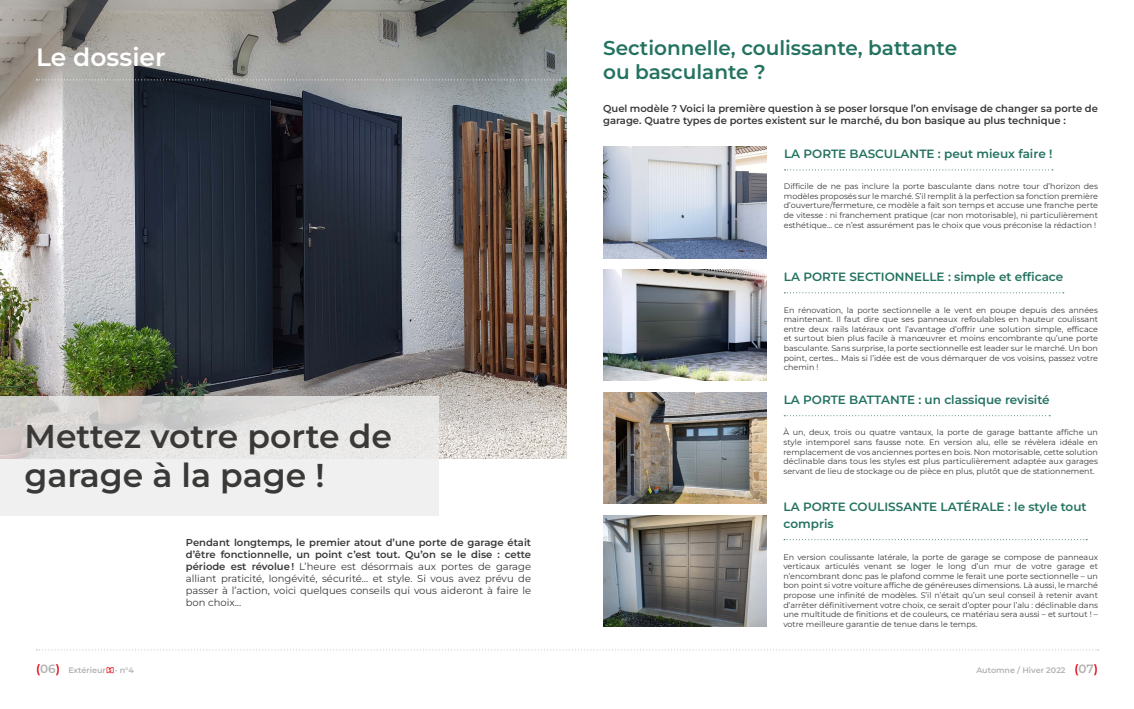
<style>
.page{position:relative;width:1134px;height:709px;background:#fff}
.page>*{position:absolute;margin:0;border:0;box-sizing:border-box;transform-origin:0 0}
.t1{font:600 33px/39px "Montserrat";color:#3a3938}
.t2{font:600 25px "Montserrat";color:#fff}
.t3{font:600 20px/24px "Montserrat";color:#247260}
.t4{font:600 12px/16.4px "Montserrat";color:#247260}
.t5{font:10px/12px "Montserrat";color:#3a3938;text-align:justify}
.t6{font:600 10px/12px "Montserrat";color:#3a3938}
.t7{font:8px/9.6px "Montserrat";color:#3a3938;text-align:justify}
.t8{font:600 8px "Montserrat";color:#b3b2b2}
.s1{font-weight:600}
.s2{font-size:12px;color:#e30b17}
.s3{font-size:12px}
</style>
<div class="page">
<svg style="left:107px;top:667px;width:6px;height:6px"></svg>
<img style="left:0;top:0;width:567px;height:458px">
<svg style="left:0;top:396px;width:439px;height:120px;fill:#edeceb"></svg>
<svg style="left:784px;top:169px;width:269px;height:1px"></svg>
<svg style="left:784px;top:292px;width:280px;height:1px"></svg>
<svg style="left:784px;top:415px;width:266px;height:1px"></svg>
<svg style="left:784px;top:539px;width:303px;height:1px"></svg>
<img style="left:603px;top:146px;width:163px;height:112px">
<img style="left:603px;top:392px;width:163px;height:112px">
<img style="left:603px;top:269px;width:163px;height:112px">
<img style="left:603px;top:515px;width:163px;height:111px">
<svg style="left:36px;top:649px;width:1062px;height:1px"></svg>
<svg style="left:36px;top:79px;width:531px;height:1px"></svg>
<h2 class="t2" style="left:36px;top:40px;width:131px">Le dossier</h2>
<h1 class="t1" style="left:25px;top:415px;width:369px">Mettez votre porte de garage à la page !</h1>
<p class="t5" style="left:186px;top:536px;width:347px"><span class="s1">Pendant longtemps, le premier atout d’une porte de garage était d’être fonctionnelle, un point c’est tout. Qu’on se le dise : cette période est révolue !</span> L’heure est désormais aux portes de garage alliant praticité, longévité, sécurité… et style. Si vous avez prévu de passer à l’action, voici quelques conseils qui vous aideront à faire le bon choix…</p>
<h3 class="t3" style="left:603px;top:36px;width:355px">Sectionnelle, coulissante, battante ou basculante ?</h3>
<p class="t6" style="left:603px;top:102px;width:496px">Quel modèle ? Voici la première question à se poser lorsque l’on envisage de changer sa porte de garage. Quatre types de portes existent sur le marché, du bon basique au plus technique :</p>
<h3 class="t4" style="left:784px;top:145px;width:270px">LA PORTE BASCULANTE : peut mieux faire !</h3>
<p class="t7" style="left:784px;top:181px;width:316px">Difficile de ne pas inclure la porte basculante dans notre tour d’horizon des modèles proposés sur le marché. S’il remplit à la perfection sa fonction première d’ouverture/fermeture, ce modèle a fait son temps et accuse une franche perte de vitesse : ni franchement pratique (car non motorisable), ni particulièrement esthétique… ce n’est assurément pas le choix que vous préconise la rédaction !</p>
<h3 class="t4" style="left:784px;top:268px;width:281px">LA PORTE SECTIONNELLE : simple et efficace</h3>
<p class="t7" style="left:784px;top:305px;width:316px">En rénovation, la porte sectionnelle a le vent en poupe depuis des années maintenant. Il faut dire que ses panneaux refoulables en hauteur coulissant entre deux rails latéraux ont l’avantage d’offrir une solution simple, efficace et surtout bien plus facile à manœuvrer et moins encombrante qu’une porte basculante. Sans surprise, la porte sectionnelle est leader sur le marché. Un bon point, certes… Mais si l’idée est de vous démarquer de vos voisins, passez votre chemin !</p>
<h3 class="t4" style="left:784px;top:391px;width:267px">LA PORTE BATTANTE : un classique revisité</h3>
<p class="t7" style="left:783px;top:427px;width:316px">À un, deux, trois ou quatre vantaux, la porte de garage battante affiche un style intemporel sans fausse note. En version alu, elle se révèlera idéale en remplacement de vos anciennes portes en bois. Non motorisable, cette solution déclinable dans tous les styles est plus particulièrement adaptée aux garages servant de lieu de stockage ou de pièce en plus, plutôt que de stationnement.</p>
<h3 class="t4" style="left:783px;top:498px;width:305px">LA PORTE COULISSANTE LATÉRALE : le style tout compris</h3>
<p class="t7" style="left:783px;top:551px;width:316px">En version coulissante latérale, la porte de garage se compose de panneaux verticaux articulés venant se loger le long d’un mur de votre garage et n’encombrant donc pas le plafond comme le ferait une porte sectionnelle – un bon point si votre voiture affiche de généreuses dimensions. Là aussi, le marché propose une infinité de modèles. S’il n’était qu’un seul conseil à retenir avant d’arrêter définitivement votre choix, ce serait d’opter pour l’alu : déclinable dans une multitude de finitions et de couleurs, ce matériau sera aussi – et surtout ! – votre meilleure garantie de tenue dans le temps.</p>
<p class="t8" style="left:36px;top:665px;width:99px"><span class="s2">(</span><span class="s3">06</span><span class="s2">)</span> Extérieur - n°4</p>
<p class="t8" style="left:976px;top:665px;width:123px">Automne / Hiver 2022 <span class="s2">(</span><span class="s3">07</span><span class="s2">)</span></p>
</div>
